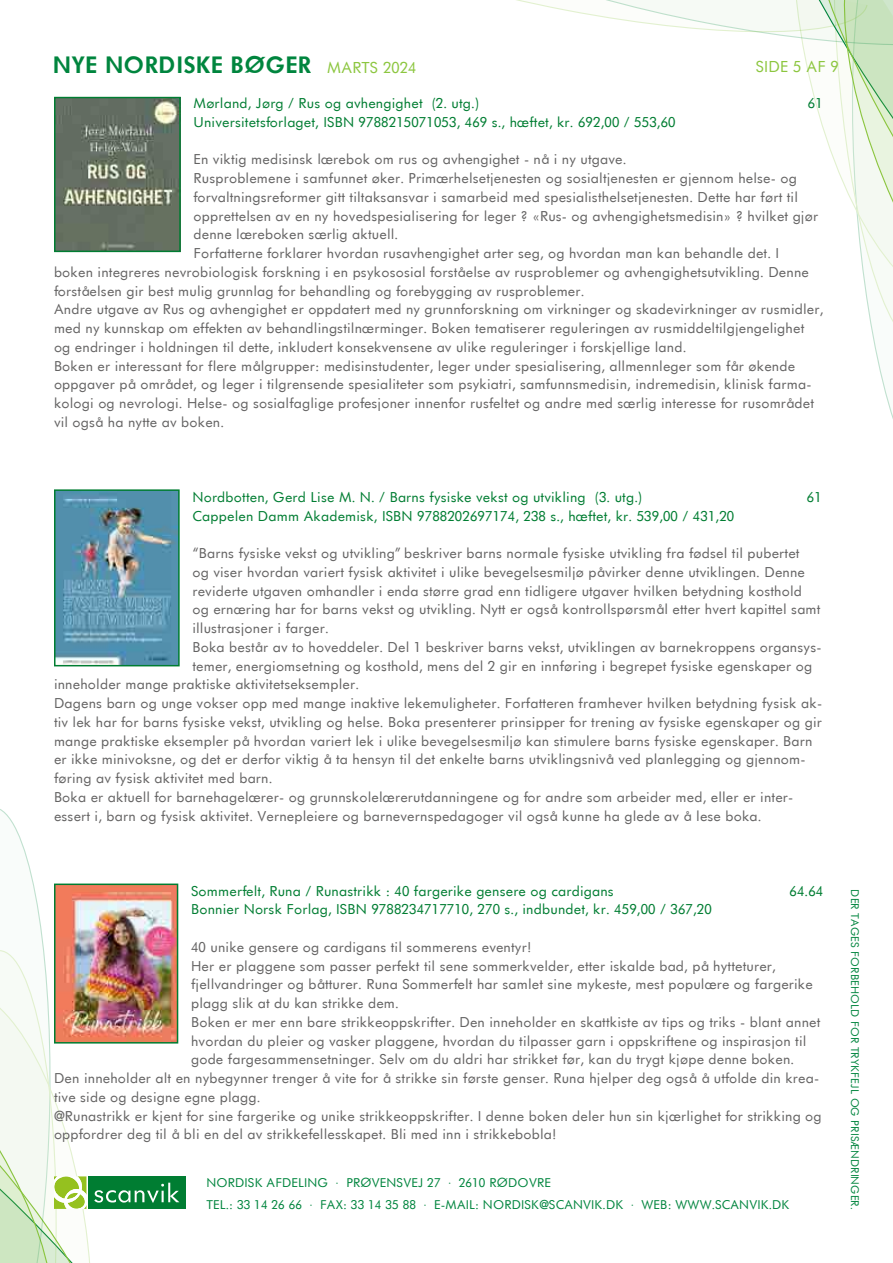
<style>
.page{position:relative;width:893px;height:1263px;background:#fff}
.page>*{position:absolute;margin:0;border:0;box-sizing:border-box;transform-origin:0 0}
.t1{font:700 22.5px "Futurist";color:#00853e}
.t2{font:15px "Futurist";color:#8cc63f}
.t3{font:13.5px "Futurist";color:#646363}
.t4{font:13.5px "Futurist";color:#007d32}
.t5{font:12px/22.4px "Futurist";color:#00853e}
.t6{font:10.5px "Futurist";color:#00853e}
.s1{font-weight:400;font-size:15px;color:#8cc63f}
</style>
<div class="page">
<svg style="left:516px;top:0;width:377px;height:419px"></svg>
<div style="left:88px;top:1176px;width:97px;height:33px;background:#007d32"></div>
<svg style="left:0;top:809px;width:179px;height:454px"></svg>
<img style="left:57px;top:100px;width:121px;height:149px">
<div style="left:54px;top:97px;width:127px;height:155px;border:2px solid #007d32"></div>
<img style="left:57px;top:492px;width:120px;height:171px">
<div style="left:54px;top:489px;width:126px;height:177px;border:2px solid #007d32"></div>
<img style="left:57px;top:886px;width:118px;height:154px">
<div style="left:54px;top:883px;width:124px;height:160px;border:2px solid #007d32"></div>
<h1 class="t1" style="left:53px;top:50px;width:365px">NYE NORDISKE BØGER <span class="s1">MARTS 2024</span></h1>
<p class="t2" style="left:756px;top:57px;width:85px">SIDE 5 AF 9</p>
<p class="t4" style="left:193px;top:95px;width:287px">Mørland, Jørg / Rus og avhengighet (2. utg.)</p>
<p class="t4" style="left:808px;top:95px;width:17px">61</p>
<p class="t4" style="left:193px;top:113px;width:484px">Universitetsforlaget, ISBN 9788215071053, 469 s., hæftet, kr. 692,00 / 553,60</p>
<p class="t3" style="left:193px;top:151px;width:435px">En viktig medisinsk lærebok om rus og avhengighet - nå i ny utgave.</p>
<p class="t3" style="left:193px;top:170px;width:605px">Rusproblemene i samfunnet øker. Primærhelsetjenesten og sosialtjenesten er gjennom helse- og</p>
<p class="t3" style="left:193px;top:188px;width:606px">forvaltningsreformer gitt tiltaksansvar i samarbeid med spesialisthelsetjenesten. Dette har ført til</p>
<p class="t3" style="left:193px;top:207px;width:626px">opprettelsen av en ny hovedspesialisering for leger ? «Rus- og avhengighetsmedisin» ? hvilket gjør</p>
<p class="t3" style="left:193px;top:226px;width:206px">denne læreboken særlig aktuell.</p>
<p class="t3" style="left:193px;top:245px;width:587px">Forfatterne forklarer hvordan rusavhengighet arter seg, og hvordan man kan behandle det. I</p>
<p class="t3" style="left:54px;top:263px;width:757px">boken integreres nevrobiologisk forskning i en psykososial forståelse av rusproblemer og avhengighetsutvikling. Denne</p>
<p class="t3" style="left:54px;top:282px;width:532px">forståelsen gir best mulig grunnlag for behandling og forebygging av rusproblemer.</p>
<p class="t3" style="left:54px;top:301px;width:771px">Andre utgave av Rus og avhengighet er oppdatert med ny grunnforskning om virkninger og skadevirkninger av rusmidler,</p>
<p class="t3" style="left:54px;top:320px;width:752px">med ny kunnskap om effekten av behandlingstilnærminger. Boken tematiserer reguleringen av rusmiddeltilgjengelighet</p>
<p class="t3" style="left:54px;top:338px;width:634px">og endringer i holdningen til dette, inkludert konsekvensene av ulike reguleringer i forskjellige land.</p>
<p class="t3" style="left:54px;top:357px;width:743px">Boken er interessant for flere målgrupper: medisinstudenter, leger under spesialisering, allmennleger som får økende</p>
<p class="t3" style="left:54px;top:376px;width:759px">oppgaver på området, og leger i tilgrensende spesialiteter som psykiatri, samfunnsmedisin, indremedisin, klinisk farma-</p>
<p class="t3" style="left:54px;top:395px;width:762px">kologi og nevrologi. Helse- og sosialfaglige profesjoner innenfor rusfeltet og andre med særlig interesse for rusområdet</p>
<p class="t3" style="left:54px;top:413px;width:172px">vil også ha nytte av boken.</p>
<p class="t4" style="left:192px;top:488px;width:452px">Nordbotten, Gerd Lise M. N. / Barns fysiske vekst og utvikling (3. utg.)</p>
<p class="t4" style="left:807px;top:488px;width:17px">61</p>
<p class="t4" style="left:192px;top:507px;width:543px">Cappelen Damm Akademisk, ISBN 9788202697174, 238 s., hæftet, kr. 539,00 / 431,20</p>
<p class="t3" style="left:192px;top:545px;width:609px">“Barns fysiske vekst og utvikling” beskriver barns normale fysiske utvikling fra fødsel til pubertet</p>
<p class="t3" style="left:192px;top:563px;width:614px">og viser hvordan variert fysisk aktivitet i ulike bevegelsesmiljø påvirker denne utviklingen. Denne</p>
<p class="t3" style="left:192px;top:582px;width:611px">reviderte utgaven omhandler i enda større grad enn tidligere utgaver hvilken betydning kosthold</p>
<p class="t3" style="left:192px;top:601px;width:630px">og ernæring har for barns vekst og utvikling. Nytt er også kontrollspørsmål etter hvert kapittel samt</p>
<p class="t3" style="left:192px;top:620px;width:138px">illustrasjoner i farger.</p>
<p class="t3" style="left:192px;top:638px;width:631px">Boka består av to hoveddeler. Del 1 beskriver barns vekst, utviklingen av barnekroppens organsys-</p>
<p class="t3" style="left:192px;top:657px;width:621px">temer, energiomsetning og kosthold, mens del 2 gir en innføring i begrepet fysiske egenskaper og</p>
<p class="t3" style="left:54px;top:676px;width:307px">inneholder mange praktiske aktivitetseksempler.</p>
<p class="t3" style="left:54px;top:695px;width:770px">Dagens barn og unge vokser opp med mange inaktive lekemuligheter. Forfatteren framhever hvilken betydning fysisk ak-</p>
<p class="t3" style="left:54px;top:713px;width:770px">tiv lek har for barns fysiske vekst, utvikling og helse. Boka presenterer prinsipper for trening av fysiske egenskaper og gir</p>
<p class="t3" style="left:54px;top:732px;width:760px">mange praktiske eksempler på hvordan variert lek i ulike bevegelsesmiljø kan stimulere barns fysiske egenskaper. Barn</p>
<p class="t3" style="left:54px;top:751px;width:753px">er ikke minivoksne, og det er derfor viktig å ta hensyn til det enkelte barns utviklingsnivå ved planlegging og gjennom-</p>
<p class="t3" style="left:54px;top:770px;width:220px">føring av fysisk aktivitet med barn.</p>
<p class="t3" style="left:54px;top:788px;width:741px">Boka er aktuell for barnehagelærer- og grunnskolelærerutdanningene og for andre som arbeider med, eller er inter-</p>
<p class="t3" style="left:54px;top:807px;width:709px">essert i, barn og fysisk aktivitet. Vernepleiere og barnevernspedagoger vil også kunne ha glede av å lese boka.</p>
<p class="t4" style="left:191px;top:882px;width:424px">Sommerfelt, Runa / Runastrikk : 40 fargerike gensere og cardigans</p>
<p class="t4" style="left:789px;top:882px;width:35px">64.64</p>
<p class="t4" style="left:191px;top:901px;width:522px">Bonnier Norsk Forlag, ISBN 9788234717710, 270 s., indbundet, kr. 459,00 / 367,20</p>
<p class="t3" style="left:191px;top:938px;width:342px">40 unike gensere og cardigans til sommerens eventyr!</p>
<p class="t3" style="left:191px;top:957px;width:586px">Her er plaggene som passer perfekt til sene sommerkvelder, etter iskalde bad, på hytteturer,</p>
<p class="t3" style="left:191px;top:976px;width:623px">fjellvandringer og båtturer. Runa Sommerfelt har samlet sine mykeste, mest populære og fargerike</p>
<p class="t3" style="left:191px;top:995px;width:209px">plagg slik at du kan strikke dem.</p>
<p class="t3" style="left:191px;top:1013px;width:631px">Boken er mer enn bare strikkeoppskrifter. Den inneholder en skattkiste av tips og triks - blant annet</p>
<p class="t3" style="left:191px;top:1032px;width:617px">hvordan du pleier og vasker plaggene, hvordan du tilpasser garn i oppskriftene og inspirasjon til</p>
<p class="t3" style="left:191px;top:1051px;width:605px">gode fargesammensetninger. Selv om du aldri har strikket før, kan du trygt kjøpe denne boken.</p>
<p class="t3" style="left:54px;top:1070px;width:767px">Den inneholder alt en nybegynner trenger å vite for å strikke sin første genser. Runa hjelper deg også å utfolde din krea-</p>
<p class="t3" style="left:54px;top:1088px;width:208px">tive side og designe egne plagg.</p>
<p class="t3" style="left:54px;top:1107px;width:769px">@Runastrikk er kjent for sine fargerike og unike strikkeoppskrifter. I denne boken deler hun sin kjærlighet for strikking og</p>
<p class="t3" style="left:54px;top:1126px;width:504px">oppfordrer deg til å bli en del av strikkefellesskapet. Bli med inn i strikkebobla!</p>
<p class="t5" style="left:206px;top:1171px;width:585px">NORDISK AFDELING · PRØVENSVEJ 27 · 2610 RØDOVRE<br>TEL.: 33 14 26 66 · FAX: 33 14 35 88 · E-MAIL: NORDISK@SCANVIK.DK · WEB: WWW.SCANVIK.DK</p>
<p class="t6" style="left:862px;top:889px;width:322px;rotate:90deg">DER TAGES FORBEHOLD FOR TRYKFEJL OG PRISÆNDRINGER.</p>
</div>
